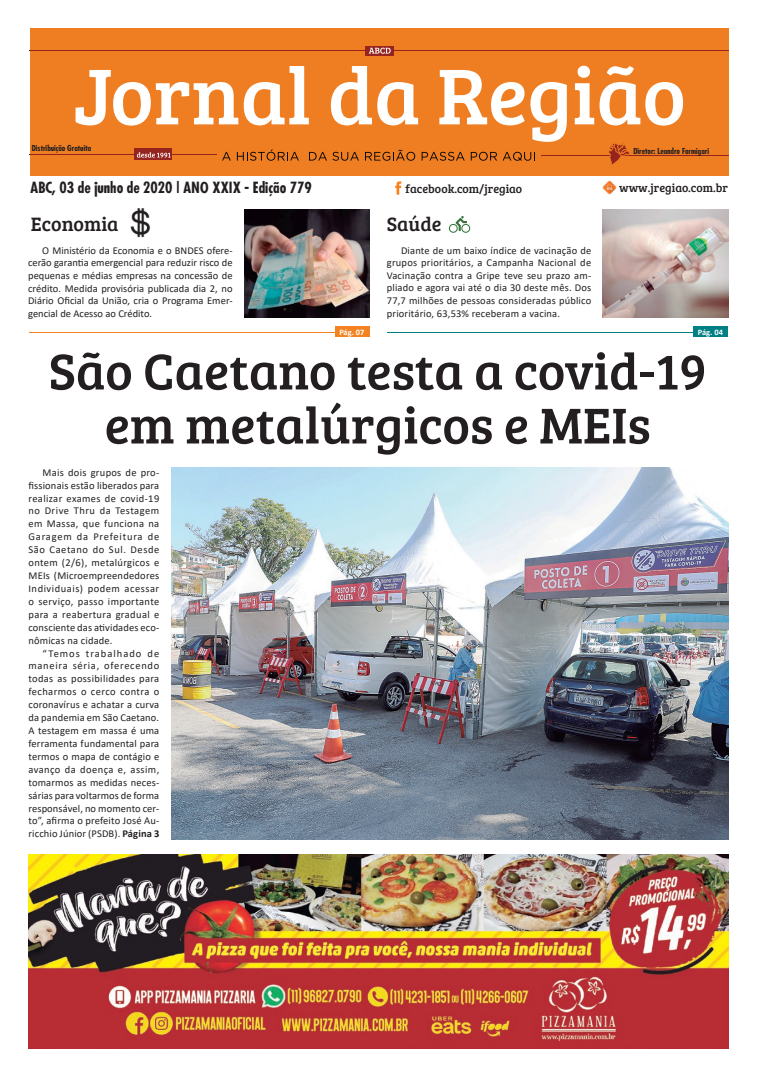
<style>
.page{position:relative;width:757px;height:1078px;background:#fff}
.page>*{position:absolute;margin:0;border:0;box-sizing:border-box;transform-origin:0 0}
.t1{font:52px/54px "Bree Serif";color:#231f20;text-align:center}
.t2{font:20px "Bree Serif";color:#231f20}
.t3{font:700 condensed 15px "Futura";color:#231f20}
.t4{font:12px "Bree Serif";color:#231f20}
.t5{font:10.5px/12.9px "Calibri";letter-spacing:.01em;color:#231f20;text-align:justify}
.t6{font:700 8.4px "Calibri";color:#fff}
.t7{font:700 condensed 8px "Futura";color:#231f20}
.s1{font-weight:700}
</style>
<div class="page">
<div style="left:30px;top:28px;width:699px;height:148px;background:#ef7e22"></div>
<svg style="left:222px;top:152px;width:9px;height:8px"></svg>
<svg style="left:237px;top:149px;width:62px;height:12px"></svg>
<svg style="left:309px;top:152px;width:50px;height:9px"></svg>
<svg style="left:365px;top:150px;width:50px;height:11px"></svg>
<svg style="left:422px;top:152px;width:43px;height:9px"></svg>
<svg style="left:471px;top:152px;width:26px;height:9px"></svg>
<svg style="left:503px;top:152px;width:32px;height:9px"></svg>
<hr style="left:30px;top:154px;width:187px;height:1px;background:#96241e">
<hr style="left:542px;top:155px;width:187px;height:1px;background:#96241e">
<svg style="left:135px;top:149px;width:37px;height:11px"></svg>
<svg style="left:137px;top:152px;width:34px;height:5px"></svg>
<hr style="left:30px;top:50px;width:699px;height:1px;background:#96241e">
<svg style="left:365px;top:46px;width:29px;height:9px"></svg>
<svg style="left:369px;top:48px;width:22px;height:6px"></svg>
<svg style="left:76px;top:70px;width:162px;height:56px"></svg>
<svg style="left:244px;top:66px;width:65px;height:59px"></svg>
<svg style="left:331px;top:66px;width:87px;height:59px"></svg>
<svg style="left:439px;top:70px;width:128px;height:72px"></svg>
<svg style="left:575px;top:66px;width:108px;height:99px"></svg>
<svg style="left:395px;top:181px;width:6px;height:13px"></svg>
<img style="left:602px;top:180px;width:14px;height:15px">
<svg style="left:448px;top:216px;width:23px;height:17px"></svg>
<img style="left:130px;top:208px;width:20px;height:30px">
<img style="left:28px;top:854px;width:700px;height:193px">
<img style="left:244px;top:210px;width:126px;height:107px">
<hr style="left:29px;top:332px;width:309px;height:1px;background:#f58220">
<div style="left:335px;top:326px;width:34px;height:11px;background:#f58220"></div>
<img style="left:603px;top:210px;width:125px;height:107px">
<div style="left:693px;top:326px;width:35px;height:11px;background:#008084"></div>
<hr style="left:387px;top:332px;width:309px;height:1px;background:#008084">
<img style="left:171px;top:467px;width:558px;height:371px">
<p class="t7" style="left:32px;top:143px;width:61px">Distribuição Gratuita</p>
<h3 class="t3" style="left:30px;top:178px;width:283px">ABC, 03 de junho de 2020 | ANO XXIX - Edição 779</h3>
<p class="t7" style="left:633px;top:146px;width:77px">Diretor: Leandro Formigari</p>
<p class="t4" style="left:406px;top:180px;width:118px">facebook.com/jregiao</p>
<p class="t4" style="left:619px;top:179px;width:110px">www.jregiao.com.br</p>
<h2 class="t2" style="left:31px;top:210px;width:89px">Economia</h2>
<h2 class="t2" style="left:387px;top:210px;width:56px">Saúde</h2>
<p class="t5" style="left:28px;top:244px;width:206px;line-height:12.6px;text-indent:14px">O Ministério da Economia e o BNDES ofere&shy;cerão garantia emergencial para reduzir risco de pequenas e médias empresas na concessão de crédito. Medida provisória publicada dia 2, no Diário Oficial da União, cria o Programa Emer&shy;gencial de Acesso ao Crédito.</p>
<p class="t6" style="left:339px;top:326px;width:27px">Pág. 07</p>
<p class="t5" style="left:387px;top:243px;width:206px;line-height:12.6px;text-indent:14px">Diante de um baixo índice de vacinação de grupos prioritários, a Campanha Nacional de Vacinação contra a Gripe teve seu prazo am&shy;pliado e agora vai até o dia 30 deste mês. Dos 77,7 milhões de pessoas consideradas público prioritário, 63,53% receberam a vacina.</p>
<p class="t6" style="left:698px;top:326px;width:27px">Pág. 04</p>
<h1 class="t1" style="left:49px;top:341px;width:659px">São Caetano testa a covid-19 em metalúrgicos e MEIs</h1>
<p class="t5" style="left:28px;top:465px;width:132px;text-indent:14px">Mais dois grupos de pro&shy;fissionais estão liberados para realizar exames de covid-19 no Drive Thru da Testagem em Massa, que funciona na Garagem da Prefeitura de São Caetano do Sul. Desde ontem (2/6), metalúrgicos e MEIs (Microempreendedores Individuais) podem acessar o serviço, passo importante para a reabertura gradual e consciente das atividades eco&shy;nômicas na cidade.</p>
<p class="t5" style="left:28px;top:646px;width:132px;text-indent:14px">“Temos trabalhado de maneira séria, oferecendo todas as possibilidades para fecharmos o cerco contra o coronavírus e achatar a curva da pandemia em São Caetano.<br>A testagem em massa é uma ferramenta fundamental para termos o mapa de contágio e avanço da doença e, assim, tomarmos as medidas neces&shy;sárias para voltarmos de forma responsável, no momento cer&shy;to”, afirma o prefeito José Au&shy;ricchio Júnior (PSDB). <span class="s1">Página 3</span></p>
</div>
